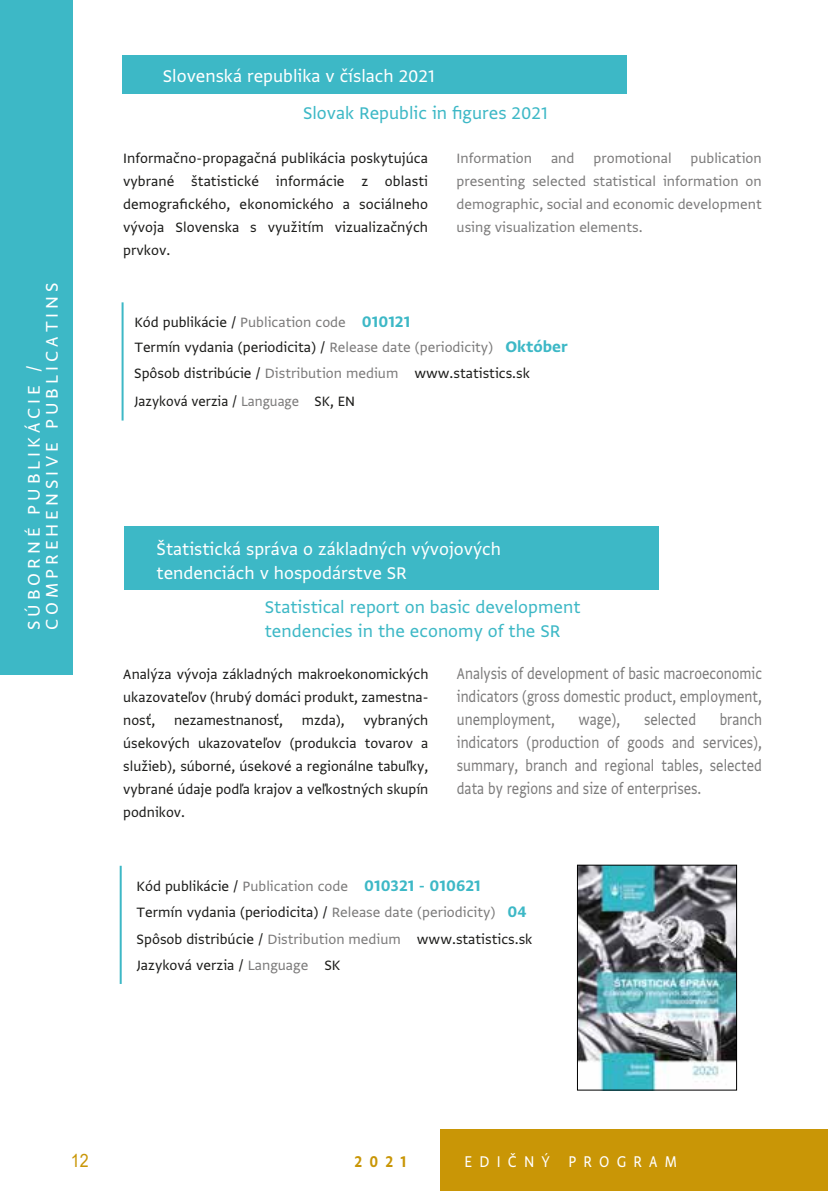
<style>
.page{position:relative;width:828px;height:1191px;background:#fff}
.page>*{position:absolute;margin:0;border:0;box-sizing:border-box;transform-origin:0 0}
.t1{font:20px/24px "Greta Sans Std";color:#fff}
.t2{font:20px/24px "Greta Sans Std";color:#3db8c6}
.t3{font:20px/18px "Greta Sans Std";letter-spacing:.2em;color:#fff}
.t4{font:18.4px/23px "Greta Sans Std";color:#7c7b7b;text-align:justify;scale:.84 1}
.t5{font:18.4px "Greta Sans Std";letter-spacing:.45em;color:#fff;scale:.87 1}
.t6{font:18.4px "Greta Sans Std Bld";color:#c99606;scale:.87 1}
.t7{font:18.4px "Arial";color:#c99606;scale:.87 1}
.t8{font:16px/23px "Greta Sans Std";color:#1d1d1b}
.t9{font:16px/23px "Greta Sans Std";color:#7c7b7b;text-align:justify}
.t10{font:16px "Greta Sans Std";color:#1d1d1b;scale:.96 1}
.s1{color:#7c7b7b}
.s2{font-family:"Greta Sans Std Bld";font-size:18px;color:#3db8c6}
</style>
<div class="page">
<div style="left:440px;top:1129px;width:388px;height:62px;background:#c99606"></div>
<div style="left:124px;top:526px;width:534px;height:64px;background:#3db8c6"></div>
<hr style="left:120px;top:865px;width:2px;height:119px;background:#3db8c6">
<div style="left:0;top:0;width:73px;height:674px;background:#3db8c6"></div>
<div style="left:122px;top:55px;width:504px;height:39px;background:#3db8c6"></div>
<hr style="left:122px;top:302px;width:2px;height:118px;background:#3db8c6">
<img style="left:579px;top:867px;width:156px;height:221px">
<div style="left:577px;top:865px;width:160px;height:225px;border:1px solid #010101"></div>
<p class="t3" style="left:24px;top:630px;width:349px;rotate:-90deg">SÚBORNÉ PUBLIKÁCIE /<br>COMPREHENSIVE PUBLICATINS</p>
<p class="t1" style="left:163px;top:63px;width:273px">Slovenská republika v číslach 2021</p>
<p class="t2" style="left:303px;top:101px;width:246px">Slovak Republic in figures 2021</p>
<p class="t8" style="left:123px;top:146px;width:307px;text-align:justify">Informačno-propagačná publikácia poskytujúca vybrané štatistické informácie z oblasti demografického, ekonomického a sociálneho vývoja Slovenska s využitím vizualizačných prvkov.</p>
<p class="t9" style="left:456px;top:146px;width:307px">Information and promotional publication presenting selected statistical information on demographic, social and economic development using visualization elements.</p>
<p class="t8" style="left:134px;top:309px;width:435px;line-height:25.6px">Kód publikácie / <span class="s1">Publication code</span> <span class="s2">010121<br></span>Termín vydania (periodicita) / <span class="s1">Release date (periodicity)</span> <span class="s2">Október<br></span>Spôsob distribúcie / <span class="s1">Distribution medium</span> www.statistics.sk</p>
<p class="t10" style="left:134px;top:391px;width:231px">Jazyková verzia / <span class="s1">Language</span> SK, EN</p>
<p class="t1" style="left:157px;top:537px;width:346px">Štatistická správa o základných vývojových tendenciách v hospodárstve SR</p>
<p class="t2" style="left:265px;top:594px;width:317px">Statistical report on basic development tendencies in the economy of the SR</p>
<p class="t8" style="left:123px;top:662px;width:307px;text-align:justify">Analýza vývoja základných makroekonomických ukazovateľov (hrubý domáci produkt, zamestna&shy;nosť, nezamestnanosť, mzda), vybraných úsekových ukazovateľov (produkcia tovarov a služieb), súborné, úsekové a regionálne tabuľky, vybrané údaje podľa krajov a veľkostných skupín podnikov.</p>
<p class="t4" style="left:457px;top:661px;width:365px">Analysis of development of basic macroeconomic indicators (gross domestic product, employment, unemployment,</p>
<p class="t4" style="left:457px;top:707px;width:365px;text-indent:263px">branch indicators (production of goods and services), summary, branch and regional tables, selected data by regions and size of enterprises.</p>
<p class="t4" style="left:578px;top:707px;width:51px">wage),</p>
<p class="t4" style="left:644px;top:707px;width:63px">selected</p>
<p class="t8" style="left:137px;top:873px;width:392px;line-height:25.8px">Kód publikácie / <span class="s1">Publication code</span> <span class="s2">010321 - 010621<br></span>Termín vydania (periodicita) / <span class="s1">Release date (periodicity)</span> <span class="s2">04</span></p>
<p class="t8" style="left:137px;top:926px;width:397px;line-height:26px">Spôsob distribúcie / <span class="s1">Distribution medium</span> www.statistics.sk<br>Jazyková verzia / <span class="s1">Language</span> SK</p>
<p class="t7" style="left:71px;top:1147px;width:22px">12</p>
<p class="t6" style="left:354px;top:1150px;width:61px">2021</p>
<p class="t5" style="left:464px;top:1150px;width:245px">EDIČNÝ PROGRAM</p>
</div>
